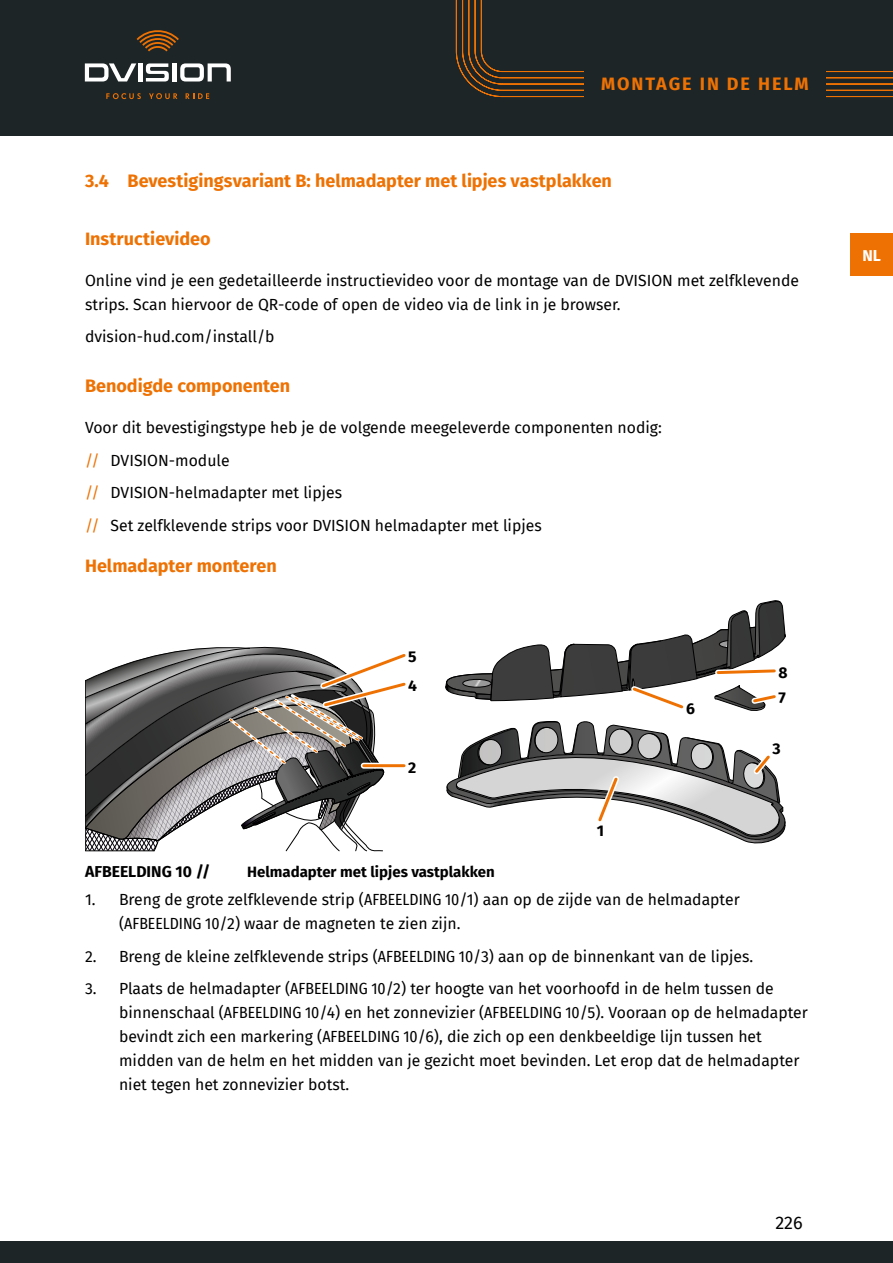
<style>
.page{position:relative;width:893px;height:1263px;background:#fff}
.page>*{position:absolute;margin:0;border:0;box-sizing:border-box;transform-origin:0 0}
.t1{font:700 18px "Fira Sans";color:#ee7203}
.t2{font:700 18px "Fira Sans";letter-spacing:.11em;color:#ee7203}
.t3{font:18px "Fira Sans";color:#000}
.t4{font:15.75px/24px "Fira Sans";color:#000}
.t5{font:700 15.75px "Fira Sans";color:#000}
.t6{font:700 15.75px "Fira Sans";color:#fff}
.t7{font:700 15.45px/25.7px "Fira Sans";color:#000}
.t8{font:700 15px "Fira Sans";color:#000}
.s1{color:#ee7203}
.s2{font-family:"Fira Sans Condensed"}
.s3{font-size:18px}
</style>
<div class="page">
<div style="left:0;top:0;width:893px;height:136px;background:#1e2527"></div>
<svg style="left:85px;top:63px;width:51px;height:18px"></svg>
<hr style="left:138px;top:63px;width:4px;height:18px;background:#fff">
<svg style="left:146px;top:63px;width:23px;height:18px"></svg>
<div style="left:172px;top:63px;width:5px;height:18px;background:#fff"></div>
<svg style="left:180px;top:63px;width:51px;height:18px"></svg>
<svg style="left:137px;top:30px;width:42px;height:21px"></svg>
<svg style="left:106px;top:93px;width:35px;height:6px"></svg>
<svg style="left:149px;top:93px;width:28px;height:6px"></svg>
<svg style="left:186px;top:93px;width:23px;height:6px"></svg>
<svg style="left:456px;top:0;width:437px;height:97px"></svg>
<div style="left:584px;top:56px;width:242px;height:51px;background:#1e2527"></div>
<div style="left:0;top:1242px;width:893px;height:21px;background:#1e2527"></div>
<div style="left:850px;top:233px;width:43px;height:42px;background:#ee7203"></div>
<svg style="left:85px;top:646px;width:321px;height:205px"></svg>
<svg style="left:361px;top:763px;width:46px;height:6px"></svg>
<hr style="left:364px;top:764px;width:40px;height:3px;background:#ee7203">
<svg style="left:445px;top:600px;width:341px;height:111px"></svg>
<svg style="left:446px;top:721px;width:340px;height:123px"></svg>
<p class="t2" style="left:601px;top:69px;width:209px">MONTAGE IN DE HELM</p>
<p class="t1" style="left:85px;top:165px;width:528px">3.4 Bevestigingsvariant B: helmadapter met lipjes vastplakken</p>
<p class="t1" style="left:85px;top:223px;width:127px">Instructievideo</p>
<p class="t4" style="left:85px;top:268px;width:715px">Online vind je een gedetailleerde instructievideo voor de montage van de DVISION met zelfklevende strips. Scan hiervoor de QR-code of open de video via de link in je browser.</p>
<p class="t4" style="left:85px;top:325px;width:191px">dvision-hud.com/install/b</p>
<p class="t1" style="left:85px;top:371px;width:207px">Benodigde componenten</p>
<p class="t4" style="left:85px;top:411px;width:578px;line-height:32.5px">Voor dit bevestigingstype heb je de volgende meegeleverde componenten nodig: <span class="s1">//</span> DVISION-module<br><span class="s1">//</span> DVISION-helmadapter met lipjes<br><span class="s1">//</span> Set zelfklevende strips voor DVISION helmadapter met lipjes</p>
<p class="t1" style="left:85px;top:550px;width:193px">Helmadapter monteren</p>
<p class="t7" style="left:408px;top:643px;width:10px">5</p>
<p class="t7" style="left:408px;top:672px;width:10px">4</p>
<p class="t7" style="left:408px;top:753px;width:10px">2</p>
<p class="t7" style="left:597px;top:817px;width:9px">1</p>
<p class="t7" style="left:686px;top:694px;width:10px">6</p>
<p class="t7" style="left:778px;top:658px;width:11px">8<br>7</p>
<p class="t7" style="left:772px;top:735px;width:10px">3</p>
<p class="t5" style="left:85px;top:858px;width:127px">AFBEELDING 10 //</p>
<p class="t8" style="left:247px;top:859px;width:249px">Helmadapter met lipjes vastplakken</p>
<p class="t4" style="left:119px;top:887px;width:622px;text-indent:-34px">1. Breng de grote zelfklevende strip (<span class="s2">AFBEELDING 10</span>/1) aan op de zijde van de helmadapter (<span class="s2">AFBEELDING 10</span>/2) waar de magneten te zien zijn.</p>
<p class="t4" style="left:85px;top:944px;width:670px">2. Breng de kleine zelfklevende strips (<span class="s2">AFBEELDING 10</span>/3) aan op de binnenkant van de lipjes.</p>
<p class="t4" style="left:119px;top:976px;width:690px;text-indent:-34px">3. Plaats de helmadapter (<span class="s2">AFBEELDING 10</span>/2) ter hoogte van het voorhoofd in de helm tussen de binnenschaal (<span class="s2">AFBEELDING 10</span>/4) en het zonnevizier (<span class="s2">AFBEELDING 10</span>/5). Vooraan op de helmadapter bevindt zich een markering (<span class="s2">AFBEELDING 10</span>/6), die zich op een denkbeeldige lijn tussen het midden van de helm en het midden van je gezicht moet bevinden. Let erop dat de helmadapter niet tegen het zonnevizier botst.</p>
<p class="t3" style="left:775px;top:1209px;width:29px">226</p>
<p class="t6" style="left:862px;top:243px;width:24px">N L<span class="s3">L</span></p>
</div>
